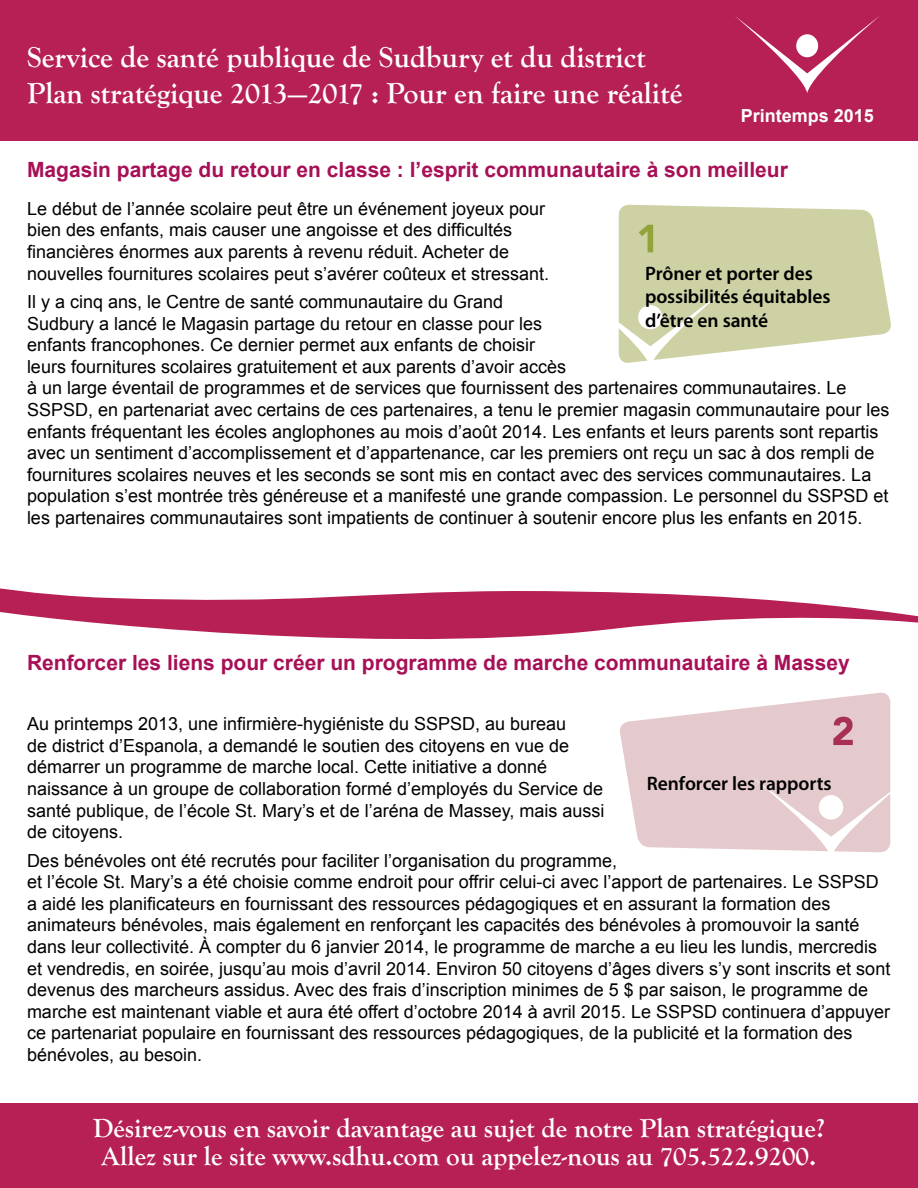
<style>
.page{position:relative;width:918px;height:1188px;background:#fff}
.page>*{position:absolute;margin:0;border:0;box-sizing:border-box;transform-origin:0 0}
.t1{font:700 30px/36px "Goudy Old Style T";color:#fff}
.t2{font:700 27px/27.8px "Goudy Old Style T";color:#fff;text-align:center}
.t3{font:700 21px "Arial";color:#a71056}
.t4{font:600 19.5px/23.4px "Myriad Pro";letter-spacing:-.005em;color:#000}
.t5{font:18px/21.6px "Arial";color:#000}
.t6{font:700 18px "Arial";color:#fff}
</style>
<div class="page">
<div style="left:0;top:0;width:918px;height:140px;background:#b62054"></div>
<div style="left:0;top:1104px;width:918px;height:84px;background:#b62054"></div>
<svg style="left:734px;top:15px;width:145px;height:78px"></svg>
<svg style="left:0;top:588px;width:918px;height:52px;fill:#b62054"></svg>
<svg style="left:618px;top:205px;width:273px;height:158px"></svg>
<svg style="left:620px;top:692px;width:270px;height:158px;fill:#e4cacc"></svg>
<svg style="left:749px;top:774px;width:142px;height:79px;background:#e8d1d3"></svg>
<svg style="left:833px;top:717px;width:20px;height:28px"></svg>
<h1 class="t1" style="left:27px;top:39px;width:657px">Service de santé publique de Sudbury et du district<br>Plan stratégique 2013—2017 : Pour en faire une réalité</h1>
<p class="t6" style="left:741px;top:106px;width:135px">Printemps 2015</p>
<p class="t3" style="left:27px;top:158px;width:762px">Magasin partage du retour en classe : l’esprit communautaire à son meilleur</p>
<p class="t5" style="left:27px;top:198px;width:524px">Le début de l’année scolaire peut être un événement joyeux pour bien des enfants, mais causer une angoisse et des difficultés financières énormes aux parents à revenu réduit. Acheter de nouvelles fournitures scolaires peut s’avérer coûteux et stressant.</p>
<p class="t5" style="left:27px;top:291px;width:864px">Il y a cinq ans, le Centre de santé communautaire du Grand<br>Sudbury a lancé le Magasin partage du retour en classe pour les<br>enfants francophones. Ce dernier permet aux enfants de choisir<br>leurs fournitures scolaires gratuitement et aux parents d’avoir accès<br>à un large éventail de programmes et de services que fournissent des partenaires communautaires. Le SSPSD, en partenariat avec certains de ces partenaires, a tenu le premier magasin communautaire pour les enfants fréquentant les écoles anglophones au mois d’août 2014. Les enfants et leurs parents sont repartis avec un sentiment d’accomplissement et d’appartenance, car les premiers ont reçu un sac à dos rempli de fournitures scolaires neuves et les seconds se sont mis en contact avec des services communautaires. La population s’est montrée très généreuse et a manifesté une grande compassion. Le personnel du SSPSD et les partenaires communautaires sont impatients de continuer à soutenir encore plus les enfants en 2015.</p>
<p class="t4" style="left:645px;top:261px;width:187px">Prôner et porter des possibilités équitables d’être en santé</p>
<p class="t3" style="left:27px;top:651px;width:824px">Renforcer les liens pour créer un programme de marche communautaire à Massey</p>
<p class="t5" style="left:27px;top:713px;width:579px">Au printemps 2013, une infirmière-hygiéniste du SSPSD, au bureau<br>de district d’Espanola, a demandé le soutien des citoyens en vue de démarrer un programme de marche local. Cette initiative a donné naissance à un groupe de collaboration formé d’employés du Service de santé publique, de l’école St. Mary’s et de l’aréna de Massey, mais aussi de citoyens.</p>
<p class="t5" style="left:27px;top:850px;width:865px">Des bénévoles ont été recrutés pour faciliter l’organisation du programme,<br>et l’école St. Mary’s a été choisie comme endroit pour offrir celui-ci avec l’apport de partenaires. Le SSPSD a aidé les planificateurs en fournissant des ressources pédagogiques et en assurant la formation des animateurs bénévoles, mais également en renforçant les capacités des bénévoles à promouvoir la santé dans leur collectivité. À compter du 6 janvier 2014, le programme de marche a eu lieu les lundis, mercredis et vendredis, en soirée, jusqu’au mois d’avril 2014. Environ 50 citoyens d’âges divers s’y sont inscrits et sont devenus des marcheurs assidus. Avec des frais d’inscription minimes de 5 $ par saison, le programme de marche est maintenant viable et aura été offert d’octobre 2014 à avril 2015. Le SSPSD continuera d’appuyer ce partenariat populaire en fournissant des ressources pédagogiques, de la publicité et la formation des bénévoles, au besoin.</p>
<p class="t4" style="left:647px;top:772px;width:186px">Renforcer les rapports</p>
<h2 class="t2" style="left:93px;top:1114px;width:733px">Désirez-vous en savoir davantage au sujet de notre Plan stratégique?<br>Allez sur le site www.sdhu.com ou appelez-nous au 705.522.9200.</h2>
</div>
